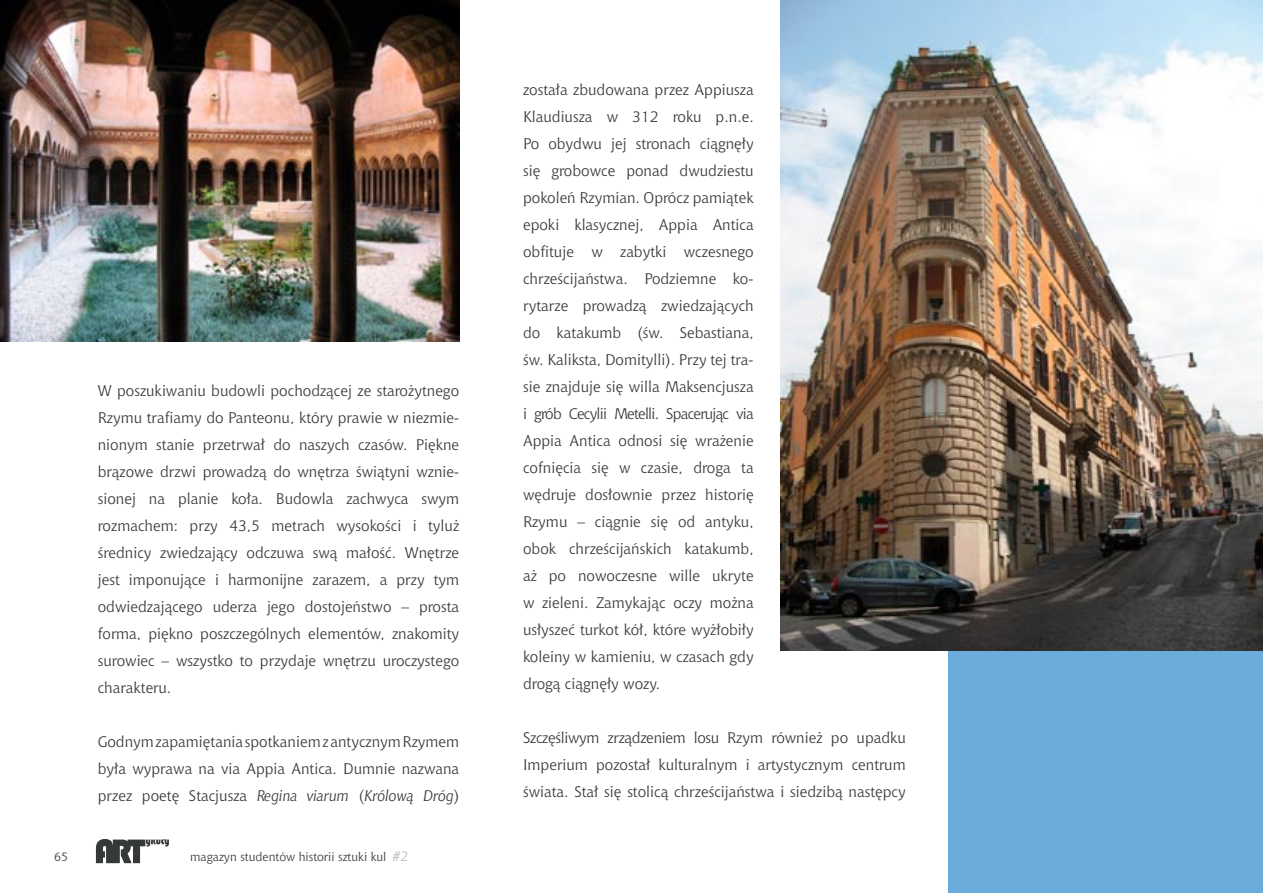
<style>
.page{position:relative;width:1263px;height:893px;background:#fff}
.page>*{position:absolute;margin:0;border:0;box-sizing:border-box;transform-origin:0 0}
.ARTy_main{font:15px/27px "Chianti PL";color:#36393a;text-align:justify}
.t1{font:13.5px "Chianti PL";color:#b9bac0}
.t2{font:12px "Chianti PL";color:#36393a}
.s1{font-style:italic}
</style>
<div class="page">
<svg style="left:96px;top:839px;width:73px;height:24px"></svg>
<div style="left:948px;top:0;width:315px;height:893px;background:#6cacdd"></div>
<img style="left:0;top:0;width:459px;height:341px">
<img style="left:781px;top:0;width:482px;height:650px">
<p class="ARTy_main" style="left:98px;top:377px;width:363px">W poszukiwaniu budowli pochodzącej ze starożytnego Rzymu trafiamy do Panteonu, który prawie w niezmie&shy;nionym stanie przetrwał do naszych czasów. Piękne brązowe drzwi prowadzą do wnętrza świątyni wznie&shy;sionej na planie koła. Budowla zachwyca swym rozmachem: przy 43,5 metrach wysokości i tyluż średnicy zwiedzający odczuwa swą małość. Wnętrze jest imponujące i harmonijne zarazem, a przy tym odwiedzającego uderza jego dostojeństwo – prosta forma, piękno poszczególnych elementów, znakomity surowiec – wszystko to przydaje wnętrzu uroczystego charakteru.</p>
<p class="ARTy_main" style="left:98px;top:728px;width:363px">Godnym zapamiętania spotkaniem z antycznym Rzymem była wyprawa na via Appia Antica. Dumnie nazwana przez poetę Stacjusza <span class="s1">Regina viarum</span> (<span class="s1">Królową Dróg</span>)</p>
<p class="t1" style="left:393px;top:847px;width:17px">#2</p>
<p class="t2" style="left:54px;top:849px;width:16px">65</p>
<p class="t2" style="left:190px;top:849px;width:198px">magazyn studentów historii sztuki kul</p>
<p class="ARTy_main" style="left:523px;top:76px;width:232px">została zbudowana przez Appiusza Klaudiusza w 312 roku p.n.e.<br>Po obydwu jej stronach ciągnęły się grobowce ponad dwudziestu pokoleń Rzymian. Oprócz pamiątek epoki klasycznej, Appia Antica obfituje w zabytki wczesnego chrześcijaństwa. Podziemne ko&shy;rytarze prowadzą zwiedzających do katakumb (św. Sebastiana, św. Kaliksta, Domitylli). Przy tej tra&shy;sie znajduje się willa Maksencjusza i grób Cecylii Metelli. Spacerując via Appia Antica odnosi się wrażenie cofnięcia się w czasie, droga ta wędruje dosłownie przez historię Rzymu – ciągnie się od antyku, obok chrześcijańskich katakumb, aż po nowoczesne wille ukryte w zieleni. Zamykając oczy można usłyszeć turkot kół, które wyżłobiły koleiny w kamieniu, w czasach gdy drogą ciągnęły wozy.</p>
<p class="ARTy_main" style="left:523px;top:724px;width:384px">Szczęśliwym zrządzeniem losu Rzym również po upadku Imperium pozostał kulturalnym i artystycznym centrum świata. Stał się stolicą chrześcijaństwa i siedzibą następcy</p>
</div>
